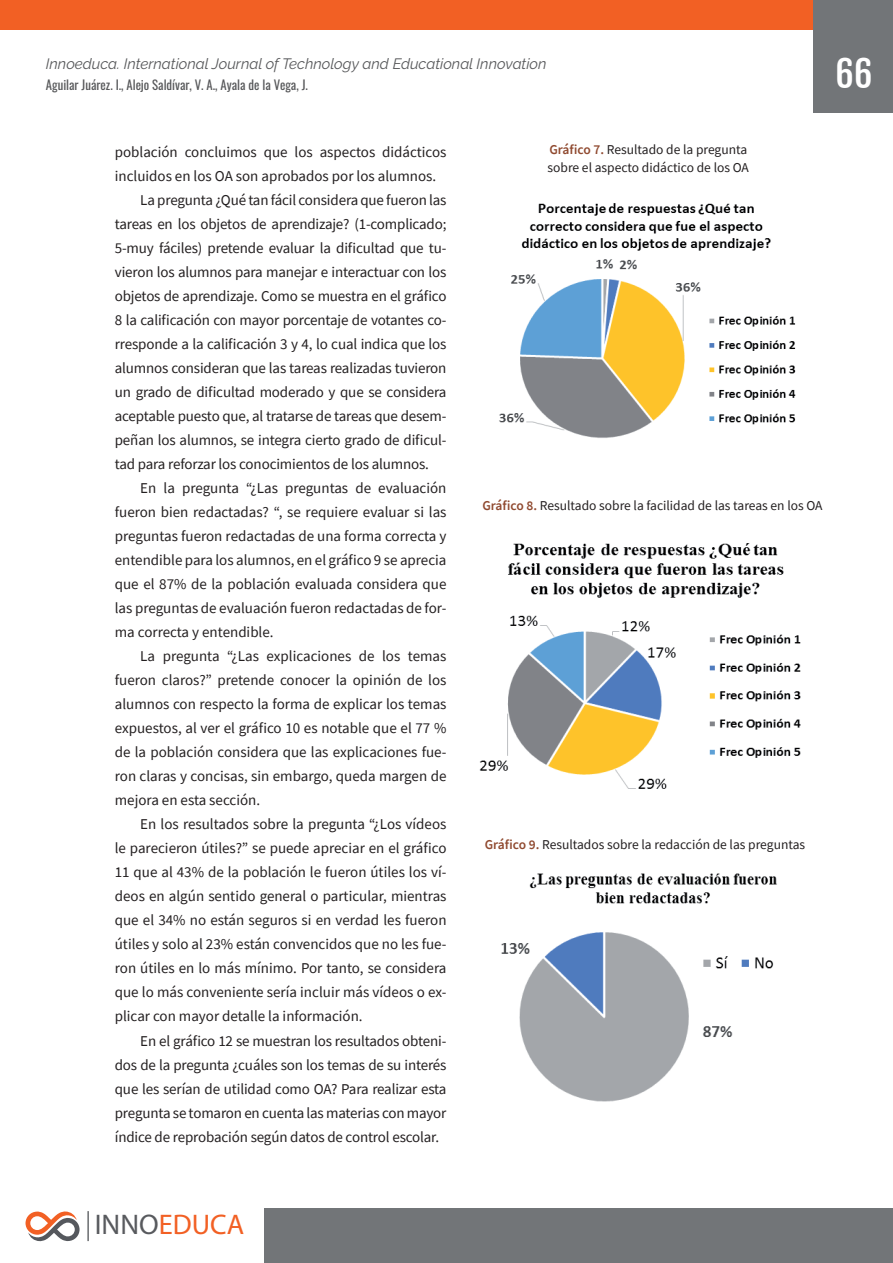
<style>
.page{position:relative;width:893px;height:1263px;background:#fff}
.page>*{position:absolute;margin:0;border:0;box-sizing:border-box;transform-origin:0 0}
.t1{font:36px "Fjalla One";color:#fff}
.t2{font:28.5px "Myriad Pro";color:#f26024}
.t3{font:15px "Source Sans Pro";letter-spacing:-.01em;color:#231f20}
.t4{font:italic 15px "Raleway";color:#57585a}
.t5{font:13.5px/18px "Source Sans Pro";color:#231f20}
.t6{font:12.75px "Oswald";color:#57585a}
.s1{font-weight:600;color:#904a30}
.s2{color:#585a5e}
</style>
<div class="page">
<div style="left:0;top:0;width:893px;height:30px;background:#f26024"></div>
<div style="left:814px;top:0;width:79px;height:112px;background:#727578"></div>
<div style="left:264px;top:1209px;width:629px;height:54px;background:#727578"></div>
<img style="left:87px;top:1211px;width:2px;height:30px">
<svg style="left:26px;top:1211px;width:54px;height:30px"></svg>
<img style="left:499px;top:203px;width:297px;height:235px">
<img style="left:479px;top:543px;width:322px;height:246px">
<img style="left:501px;top:873px;width:276px;height:229px">
<p class="t4" style="left:46px;top:55px;width:502px">Innoeduca. International Journal of Technology and Educational Innovation</p>
<p class="t6" style="left:46px;top:74px;width:263px">Aguilar Juárez. I., Alejo Saldívar, V. A., Ayala de la Vega, J.</p>
<h1 class="t1" style="left:835px;top:52px;width:38px">66</h1>
<p class="t3" style="left:115px;top:143px;width:333px">población concluimos que los aspectos didácticos</p>
<p class="t3" style="left:115px;top:167px;width:323px">incluidos en los OA son aprobados por los alumnos.</p>
<p class="t3" style="left:140px;top:191px;width:308px">La pregunta ¿Qué tan fácil considera que fueron las</p>
<p class="t3" style="left:115px;top:215px;width:333px">tareas en los objetos de aprendizaje? (1-complicado;</p>
<p class="t3" style="left:115px;top:239px;width:333px">5-muy fáciles) pretende evaluar la dificultad que tu-</p>
<p class="t3" style="left:115px;top:263px;width:333px">vieron los alumnos para manejar e interactuar con los</p>
<p class="t3" style="left:115px;top:287px;width:333px">objetos de aprendizaje. Como se muestra en el gráfico</p>
<p class="t3" style="left:115px;top:311px;width:333px">8 la calificación con mayor porcentaje de votantes co-</p>
<p class="t3" style="left:115px;top:335px;width:333px">rresponde a la calificación 3 y 4, lo cual indica que los</p>
<p class="t3" style="left:115px;top:359px;width:333px">alumnos consideran que las tareas realizadas tuvieron</p>
<p class="t3" style="left:115px;top:383px;width:333px">un grado de dificultad moderado y que se considera</p>
<p class="t3" style="left:115px;top:407px;width:333px">aceptable puesto que, al tratarse de tareas que desem-</p>
<p class="t3" style="left:115px;top:431px;width:333px">peñan los alumnos, se integra cierto grado de dificul-</p>
<p class="t3" style="left:115px;top:455px;width:316px">tad para reforzar los conocimientos de los alumnos.</p>
<p class="t3" style="left:140px;top:479px;width:308px">En la pregunta “¿Las preguntas de evaluación</p>
<p class="t3" style="left:115px;top:503px;width:333px">fueron bien redactadas? “, se requiere evaluar si las</p>
<p class="t3" style="left:115px;top:527px;width:333px">preguntas fueron redactadas de una forma correcta y</p>
<p class="t3" style="left:115px;top:551px;width:333px">entendible para los alumnos, en el gráfico 9 se aprecia</p>
<p class="t3" style="left:115px;top:575px;width:333px">que el 87% de la población evaluada considera que</p>
<p class="t3" style="left:115px;top:599px;width:333px">las preguntas de evaluación fueron redactadas de for-</p>
<p class="t3" style="left:115px;top:623px;width:160px">ma correcta y entendible.</p>
<p class="t3" style="left:140px;top:647px;width:308px">La pregunta “¿Las explicaciones de los temas</p>
<p class="t3" style="left:115px;top:671px;width:333px">fueron claros?” pretende conocer la opinión de los</p>
<p class="t3" style="left:115px;top:695px;width:333px">alumnos con respecto la forma de explicar los temas</p>
<p class="t3" style="left:115px;top:719px;width:333px">expuestos, al ver el gráfico 10 es notable que el 77 %</p>
<p class="t3" style="left:115px;top:743px;width:333px">de la población considera que las explicaciones fue-</p>
<p class="t3" style="left:115px;top:767px;width:333px">ron claras y concisas, sin embargo, queda margen de</p>
<p class="t3" style="left:115px;top:791px;width:147px">mejora en esta sección.</p>
<p class="t3" style="left:140px;top:815px;width:308px">En los resultados sobre la pregunta “¿Los vídeos</p>
<p class="t3" style="left:115px;top:839px;width:333px">le parecieron útiles?” se puede apreciar en el gráfico</p>
<p class="t3" style="left:115px;top:863px;width:333px">11 que al 43% de la población le fueron útiles los ví-</p>
<p class="t3" style="left:115px;top:887px;width:333px">deos en algún sentido general o particular, mientras</p>
<p class="t3" style="left:115px;top:911px;width:333px">que el 34% no están seguros si en verdad les fueron</p>
<p class="t3" style="left:115px;top:935px;width:333px">útiles y solo al 23% están convencidos que no les fue-</p>
<p class="t3" style="left:115px;top:959px;width:333px">ron útiles en lo más mínimo. Por tanto, se considera</p>
<p class="t3" style="left:115px;top:983px;width:333px">que lo más conveniente sería incluir más vídeos o ex-</p>
<p class="t3" style="left:115px;top:1007px;width:249px">plicar con mayor detalle la información.</p>
<p class="t3" style="left:140px;top:1031px;width:308px">En el gráfico 12 se muestran los resultados obteni-</p>
<p class="t3" style="left:115px;top:1055px;width:333px">dos de la pregunta ¿cuáles son los temas de su interés</p>
<p class="t3" style="left:115px;top:1079px;width:333px">que les serían de utilidad como OA? Para realizar esta</p>
<p class="t3" style="left:115px;top:1103px;width:333px">pregunta se tomaron en cuenta las materias con mayor</p>
<p class="t3" style="left:115px;top:1127px;width:326px">índice de reprobación según datos de control escolar.</p>
<p class="t5" style="left:548px;top:140px;width:203px"><span class="s1">Gráfico 7.</span> Resultado de la pregunta sobre el aspecto didáctico de los OA</p>
<p class="t5" style="left:482px;top:496px;width:342px"><span class="s1">Gráfico 8.</span> Resultado sobre la facilidad de las tareas en los OA</p>
<p class="t5" style="left:485px;top:836px;width:322px"><span class="s1">Gráfico 9.</span> Resultados sobre la redacción de las preguntas</p>
<h2 class="t2" style="left:95px;top:1207px;width:151px"><span class="s2">INNO</span>EDUCA</h2>
</div>
